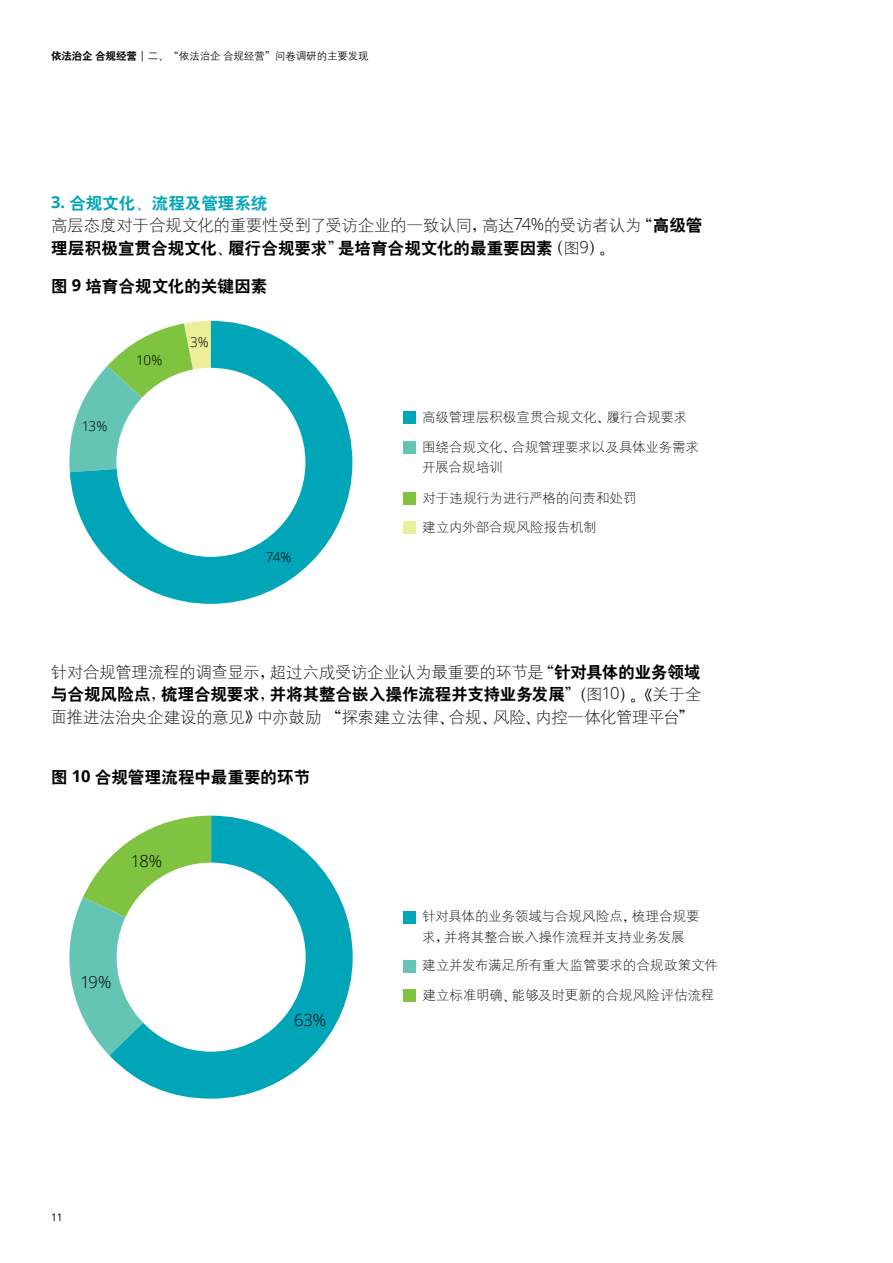
<style>
.page{position:relative;width:893px;height:1263px;background:#fff}
.page>*{position:absolute;margin:0;border:0;box-sizing:border-box;transform-origin:0 0}
.t1{font:16.5px "H Yg 1 gj";letter-spacing:-.02em;color:#000}
.t2{font:16.5px "H Yb 2 gj";color:#000}
.t3{font:16.5px "H Yb 2 gj";color:#00a5b8}
.t4{font:300 16.5px "Open Sans";color:#000}
.t5{font:13.5px/20.2px "H Yg 1 gj";letter-spacing:-.005em;color:#000}
.t6{font:300 13.5px "Open Sans";color:#000}
.t7{font:10.5px "H Yg 2 gj";letter-spacing:-.01em;color:#000}
.t8{font:10.5px "Open Sans";color:#000}
.s1{font-family:"H Yb 2 gj"}
.s2{font-family:"Open Sans"}
.s3{font-family:"H Ya 6 gj"}
.s4{font-family:"Open Sans";font-weight:700}
.s5{font-family:"Open Sans";font-weight:300}
.s6{font-family:"H Yg 1 gj"}
</style>
<div class="page">
<svg style="left:70px;top:321px;width:282px;height:283px"></svg>
<div style="left:116px;top:368px;width:189px;height:189px;background:#fff;border-radius:50%"></div>
<div style="left:403px;top:411px;width:13px;height:13px;background:#00a5b8"></div>
<div style="left:403px;top:521px;width:13px;height:13px;background:#ecee9a"></div>
<div style="left:403px;top:441px;width:13px;height:13px;background:#65c5b4"></div>
<div style="left:403px;top:492px;width:13px;height:12px;background:#80c341"></div>
<div style="left:403px;top:911px;width:13px;height:12px;background:#00a5b8"></div>
<div style="left:403px;top:960px;width:13px;height:12px;background:#65c5b4"></div>
<div style="left:403px;top:989px;width:13px;height:13px;background:#80c341"></div>
<svg style="left:69px;top:859px;width:40px;height:196px"></svg>
<svg style="left:109px;top:816px;width:244px;height:283px;fill:#00a5b8"></svg>
<div style="left:117px;top:863px;width:189px;height:189px;background:#fff;border-radius:50%"></div>
<p class="t7" style="left:51px;top:51px;width:319px"><span class="s1">依法治企合规经营</span> <span class="s2">|</span> 二<span class="s3">、“</span>依法治企合规经营<span class="s3">”</span>问卷调研的主要发现</p>
<p class="t3" style="left:51px;top:194px;width:218px"><span class="s4">3.</span> 合规文化<span class="s3">、</span>流程及管理系统</p>
<p class="t1" style="left:51px;top:217px;width:653px">高层态度对于合规文化的重要性受到了受访企业的一致认同<span class="s3">，</span>高达<span class="s5">74%</span>的受访者认为<span class="s3">“</span><span class="s1">高级管</span></p>
<p class="t2" style="left:51px;top:239px;width:566px">理层积极宣贯合规文化<span class="s3">、</span>履行合规要求<span class="s3">”</span>是培育合规文化的最重要因素<span class="s3">（</span><span class="s6">图</span><span class="s5">9</span><span class="s3">）。</span></p>
<p class="t2" style="left:51px;top:278px;width:218px">图 <span class="s4">9</span> 培育合规文化的关键因素</p>
<p class="t6" style="left:82px;top:417px;width:27px">13%</p>
<p class="t6" style="left:136px;top:350px;width:27px">10%</p>
<p class="t6" style="left:190px;top:333px;width:20px">3%</p>
<p class="t6" style="left:266px;top:548px;width:27px">74%</p>
<p class="t5" style="left:422px;top:407px;width:266px">高级管理层积极宣贯合规文化<span class="s3">、</span>履行合规要求</p>
<p class="t5" style="left:422px;top:436px;width:278px">围绕合规文化<span class="s3">、</span>合规管理要求以及具体业务需求开展合规培训</p>
<p class="t5" style="left:422px;top:483px;width:216px;line-height:29.4px">对于违规行为进行严格的问责和处罚建立内外部合规风险报告机制</p>
<p class="t1" style="left:51px;top:664px;width:651px">针对合规管理流程的调查显示<span class="s3">，</span>超过六成受访企业认为最重要的环节是<span class="s3">“</span><span class="s1">针对具体的业务领域</span></p>
<p class="t2" style="left:51px;top:686px;width:652px">与合规风险点<span class="s3">，</span>梳理合规要求<span class="s3">，</span>并将其整合嵌入操作流程并支持业务发展<span class="s3">”（</span><span class="s6">图</span><span class="s5">10</span><span class="s3">）。《</span><span class="s6">关于全</span></p>
<p class="t1" style="left:51px;top:709px;width:645px">面推进法治央企建设的意见<span class="s3">》</span>中亦鼓励 <span class="s3">“</span>探索建立法律<span class="s3">、</span>合规<span class="s3">、</span>风险<span class="s3">、</span>内控一体化管理平台<span class="s3">”</span></p>
<p class="t2" style="left:51px;top:769px;width:261px">图 <span class="s4">10</span> 合规管理流程中最重要的环节</p>
<p class="t4" style="left:131px;top:850px;width:33px">18%</p>
<p class="t4" style="left:80px;top:971px;width:33px">19%</p>
<p class="t8" style="left:51px;top:1210px;width:13px">11</p>
<p class="t4" style="left:294px;top:1009px;width:34px">63%</p>
<p class="t5" style="left:422px;top:906px;width:279px">针对具体的业务领域与合规风险点<span class="s3">，</span>梳理合规要求<span class="s3">，</span>并将其整合嵌入操作流程并支持业务发展</p>
<p class="t5" style="left:422px;top:955px;width:297px">建立并发布满足所有重大监管要求的合规政策文件</p>
<p class="t5" style="left:422px;top:985px;width:293px">建立标准明确<span class="s3">、</span>能够及时更新的合规风险评估流程</p>
</div>
